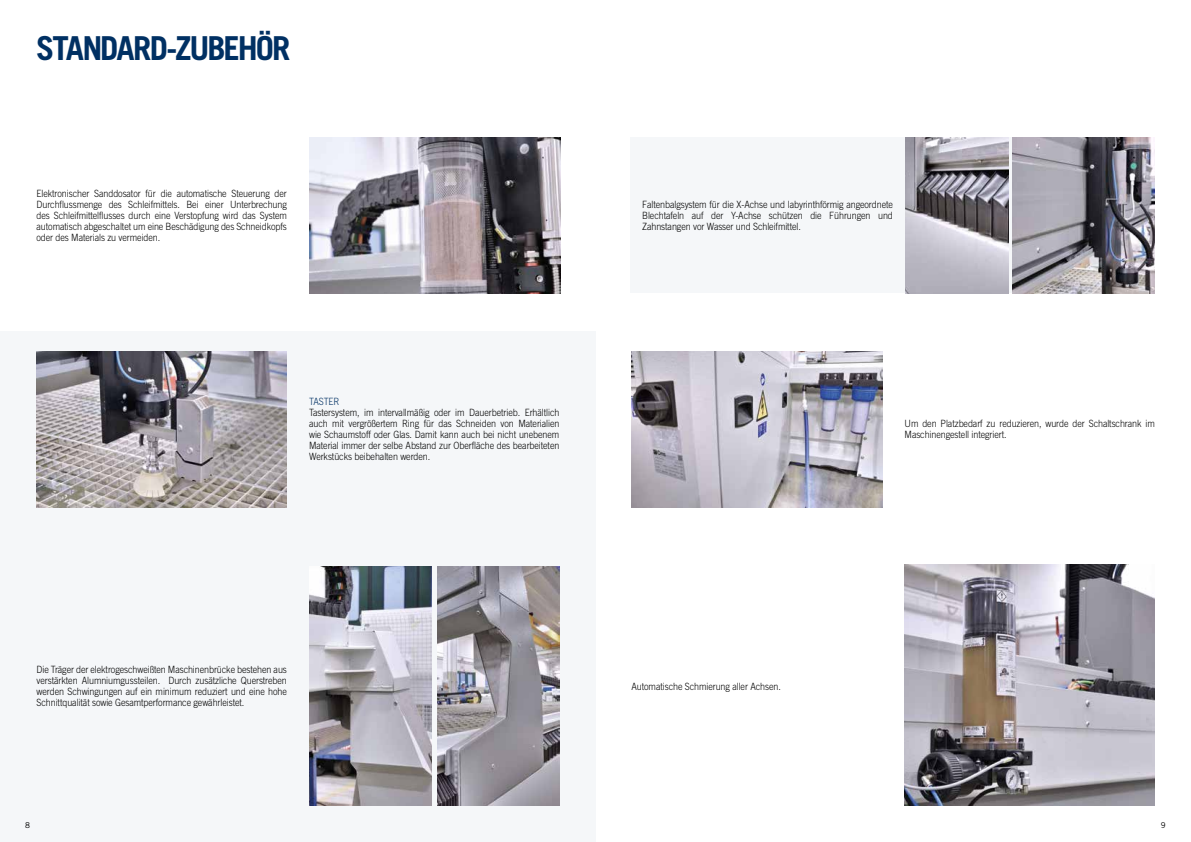
<style>
.page{position:relative;width:1191px;height:842px;background:#fff}
.page>*{position:absolute;margin:0;border:0;box-sizing:border-box;transform-origin:0 0}
.t1{font:700 33px "Trade Gothic LT Std";letter-spacing:-.06em;color:#003063}
.t2{font:300 10px/11px "Trade Gothic LT Std";letter-spacing:-.01em;color:#000;text-align:justify;scale:.9 1}
.t3{font:300 10px "Trade Gothic LT Std";letter-spacing:-.01em;color:#003063;scale:.9 1}
.t4{font:8px "Trade Gothic LT Std";color:#000}
</style>
<div class="page">
<div style="left:631px;top:137px;width:524px;height:156px;background:#f5f7f9"></div>
<div style="left:0;top:332px;width:595px;height:510px;background:#f5f7f9"></div>
<img style="left:905px;top:137px;width:103px;height:156px">
<img style="left:1012px;top:137px;width:143px;height:156px">
<img style="left:36px;top:351px;width:251px;height:156px">
<img style="left:631px;top:351px;width:251px;height:156px">
<img style="left:309px;top:566px;width:123px;height:240px">
<img style="left:437px;top:566px;width:122px;height:240px">
<img style="left:309px;top:137px;width:251px;height:156px">
<img style="left:904px;top:565px;width:251px;height:241px">
<h1 class="t1" style="left:36px;top:28px;width:256px">STANDARD-ZUBEHÖR</h1>
<p class="t2" style="left:37px;top:188px;width:280px">Elektronischer Sanddosator für die automatische Steuerung der Durchflussmenge des Schleifmittels. Bei einer Unterbrechung des Schleifmittelflusses durch eine Verstopfung wird das System automatisch abgeschaltet um eine Beschädigung des Schneidkopfs oder des Materials zu vermeiden.</p>
<p class="t3" style="left:309px;top:396px;width:35px">TASTER</p>
<p class="t2" style="left:309px;top:407px;width:280px">Tastersystem, im intervallmäßig oder im Dauerbetrieb. Erhältlich auch mit vergrößertem Ring für das Schneiden von Materialien wie Schaumstoff oder Glas. Damit kann auch bei nicht unebenem Material immer der selbe Abstand zur Oberfläche des bearbeiteten Werkstücks beibehalten werden.</p>
<p class="t2" style="left:642px;top:199px;width:280px">Faltenbalgsystem für die X-Achse und labyrinthförmig angeordnete Blechtafeln auf der Y-Achse schützen die Führungen und Zahnstangen vor Wasser und Schleifmittel.</p>
<p class="t2" style="left:904px;top:418px;width:280px">Um den Platzbedarf zu reduzieren, wurde der Schaltschrank im<br>Maschinengestell integriert.</p>
<p class="t2" style="left:37px;top:663px;width:280px">Die Träger der elektrogeschweißten Maschinenbrücke bestehen aus verstärkten Alumniumgussteilen. Durch zusätzliche Querstreben werden Schwingungen auf ein minimum reduziert und eine hohe Schnittqualität sowie Gesamtperformance gewährleistet.</p>
<p class="t2" style="left:631px;top:680px;width:167px">Automatische Schmierung aller Achsen.</p>
<p class="t4" style="left:25px;top:820px;width:6px">8</p>
<p class="t4" style="left:1160px;top:820px;width:6px">9</p>
</div>
